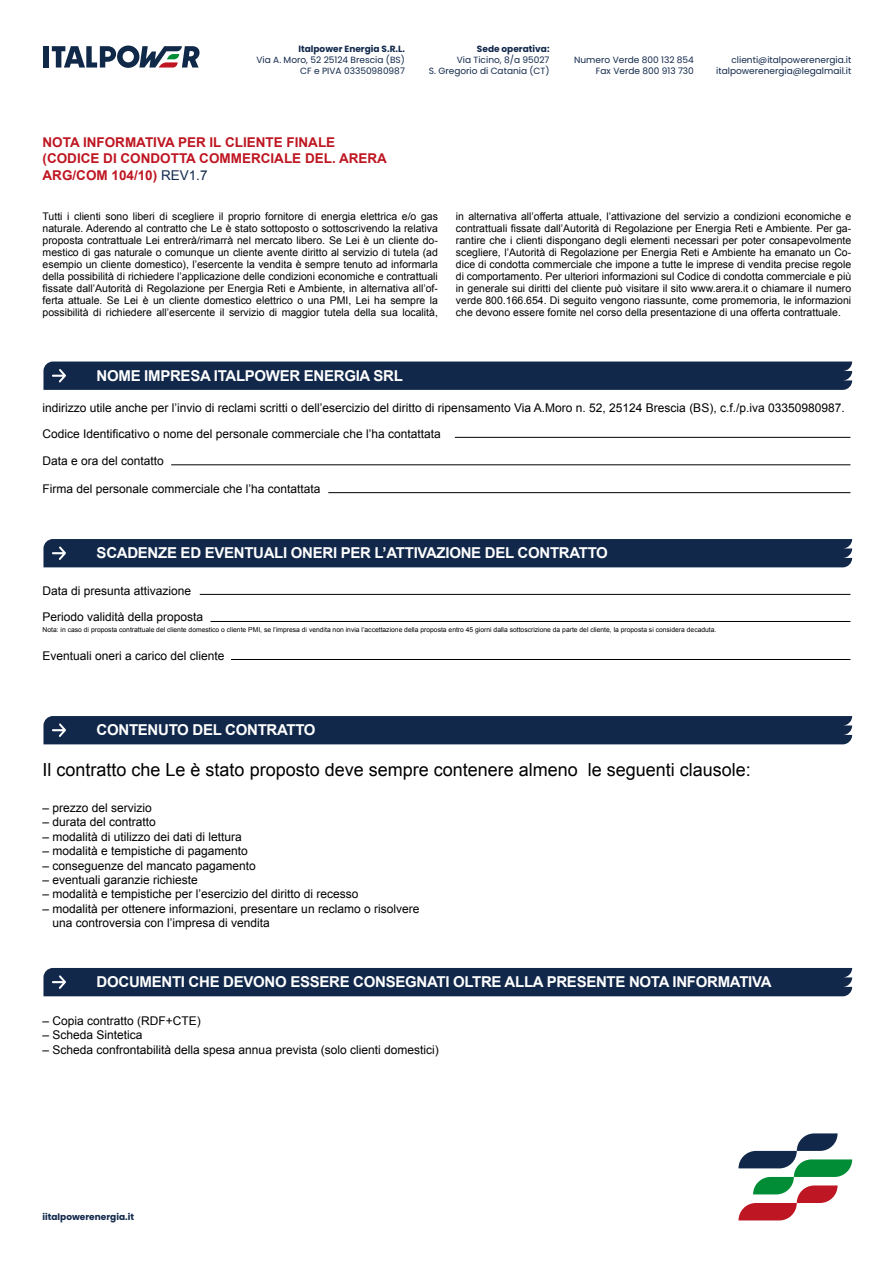
<style>
.page{position:relative;width:893px;height:1263px;background:#fff}
.page>*{position:absolute;margin:0;border:0;box-sizing:border-box;transform-origin:0 0}
.t1{font:18px "Arial";color:#000}
.t2{font:700 15px "Arial";letter-spacing:-.02em;color:#fff}
.t3{font:700 13.5px/16.2px "Arial";color:#be1622}
.t4{font:12px/26px "Arial";color:#000}
.t5{font:10.5px/12px "Arial";color:#000;text-align:justify}
.t6{font:9px/10.8px "Poppins";color:#11284b;text-align:right}
.t7{font:700 9px "Poppins";color:#11284b}
.t8{font:6.75px "Arial";color:#000}
.s1{font-weight:400;color:#11284b}
</style>
<div class="page">
<div style="left:44px;top:46px;width:5px;height:22px;background:#112949"></div>
<svg style="left:52px;top:46px;width:148px;height:22px"></svg>
<svg style="left:43px;top:361px;width:809px;height:29px;background:#172d50"></svg>
<div style="left:43px;top:539px;width:809px;height:28px;background:#11284b"></div>
<div style="left:43px;top:716px;width:809px;height:28px;background:#11284b"></div>
<div style="left:43px;top:968px;width:809px;height:28px;background:#11284b"></div>
<hr style="left:455px;top:437px;width:395px;height:1px;background:#000">
<hr style="left:200px;top:594px;width:650px;height:1px;background:#000">
<hr style="left:231px;top:659px;width:619px;height:1px;background:#000">
<hr style="left:171px;top:465px;width:679px;height:1px;background:#000">
<hr style="left:328px;top:492px;width:522px;height:1px;background:#000">
<hr style="left:210px;top:621px;width:640px;height:1px;background:#000">
<svg style="left:738px;top:1133px;width:114px;height:87px"></svg>
<p class="t7" style="left:298px;top:44px;width:108px">Italpower Energia S.R.L.</p>
<p class="t6" style="left:256px;top:54px;width:150px">Via A. Moro, 52 25124 Brescia (BS)<br>CF e PIVA 03350980987</p>
<p class="t3" style="left:43px;top:135px;width:346px">NOTA INFORMATIVA PER IL CLIENTE FINALE (CODICE DI CONDOTTA COMMERCIALE DEL. ARERA<br>ARG/COM 104/10) <span class="s1">REV1.7</span></p>
<p class="t7" style="left:477px;top:44px;width:74px">Sede operativa:</p>
<p class="t6" style="left:429px;top:54px;width:122px">Via Ticino, 8/a 95027<br>S. Gregorio di Catania (CT)</p>
<p class="t6" style="left:574px;top:54px;width:121px">Numero Verde 800 132 854<br>Fax Verde 800 913 730</p>
<p class="t6" style="left:716px;top:54px;width:137px">clienti@italpowerenergia.it italpowerenergia@legalmail.it</p>
<p class="t5" style="left:43px;top:211px;width:397px">Tutti i clienti sono liberi di scegliere il proprio fornitore di energia elettrica e/o gas naturale. Aderendo al contratto che Le è stato sottoposto o sottoscrivendo la relativa proposta contrattuale Lei entrerà/rimarrà nel mercato libero. Se Lei è un cliente do&shy;mestico di gas naturale o comunque un cliente avente diritto al servizio di tutela (ad esempio un cliente domestico), l’esercente la vendita è sempre tenuto ad informarla della possibilità di richiedere l’applicazione delle condizioni economiche e contrattuali fissate dall’Autorità di Regolazione per Energia Reti e Ambiente, in alternativa all’of&shy;ferta attuale. Se Lei è un cliente domestico elettrico o una PMI, Lei ha sempre la possibilità di richiedere all’esercente il servizio di maggior tutela della sua località,</p>
<p class="t5" style="left:456px;top:211px;width:397px">in alternativa all’offerta attuale, l’attivazione del servizio a condizioni economiche e contrattuali fissate dall’Autorità di Regolazione per Energia Reti e Ambiente. Per ga&shy;rantire che i clienti dispongano degli elementi necessari per poter consapevolmente scegliere, l’Autorità di Regolazione per Energia Reti e Ambiente ha emanato un Co&shy;dice di condotta commerciale che impone a tutte le imprese di vendita precise regole di comportamento. Per ulteriori informazioni sul Codice di condotta commerciale e più in generale sui diritti del cliente può visitare il sito www.arera.it o chiamare il numero verde 800.166.654. Di seguito vengono riassunte, come promemoria, le informazioni che devono essere fornite nel corso della presentazione di una offerta contrattuale.</p>
<h2 class="t2" style="left:97px;top:366px;width:308px">NOME IMPRESA ITALPOWER ENERGIA SRL</h2>
<p class="t4" style="left:43px;top:394px;width:804px">indirizzo utile anche per l’invio di reclami scritti o dell’esercizio del diritto di ripensamento Via A.Moro n. 52, 25124 Brescia (BS), c.f./p.iva 03350980987.<br>Codice Identificativo o nome del personale commerciale che l’ha contattata</p>
<p class="t4" style="left:43px;top:448px;width:123px">Data e ora del contatto</p>
<p class="t4" style="left:43px;top:476px;width:280px">Firma del personale commerciale che l’ha contattata</p>
<h2 class="t2" style="left:97px;top:543px;width:513px">SCADENZE ED EVENTUALI ONERI PER L’ATTIVAZIONE DEL CONTRATTO</h2>
<p class="t4" style="left:43px;top:577px;width:150px">Data di presunta attivazione</p>
<p class="t4" style="left:43px;top:604px;width:162px">Periodo validità della proposta</p>
<p class="t8" style="left:43px;top:625px;width:675px">Nota: in caso di proposta contrattuale del cliente domestico o cliente PMI, se l’impresa di vendita non invia l’accettazione della proposta entro 45 giorni dalla sottoscrizione da parte del cliente, la proposta si considera decaduta.</p>
<p class="t4" style="left:43px;top:643px;width:184px">Eventuali oneri a carico del cliente</p>
<h2 class="t2" style="left:97px;top:720px;width:220px">CONTENUTO DEL CONTRATTO</h2>
<h1 class="t1" style="left:43px;top:758px;width:710px">Il contratto che Le è stato proposto deve sempre contenere almeno le seguenti clausole:</h1>
<p class="t4" style="left:43px;top:795px;width:111px">– prezzo del servizio</p>
<p class="t4" style="left:43px;top:809px;width:115px">– durata del contratto</p>
<p class="t4" style="left:43px;top:824px;width:201px">– modalità di utilizzo dei dati di lettura</p>
<p class="t4" style="left:43px;top:838px;width:207px">– modalità e tempistiche di pagamento</p>
<p class="t4" style="left:43px;top:852px;width:215px">– conseguenze del mancato pagamento</p>
<p class="t4" style="left:43px;top:867px;width:157px">– eventuali garanzie richieste</p>
<p class="t4" style="left:43px;top:881px;width:318px">– modalità e tempistiche per l’esercizio del diritto di recesso</p>
<p class="t4" style="left:53px;top:901px;width:368px;line-height:14.4px;text-indent:-10px">– modalità per ottenere informazioni, presentare un reclamo o risolvere una controversia con l’impresa di vendita</p>
<h2 class="t2" style="left:97px;top:972px;width:676px">DOCUMENTI CHE DEVONO ESSERE CONSEGNATI OLTRE ALLA PRESENTE NOTA INFORMATIVA</h2>
<p class="t4" style="left:43px;top:1008px;width:160px">– Copia contratto (RDF+CTE)</p>
<p class="t4" style="left:43px;top:1022px;width:102px">– Scheda Sintetica</p>
<p class="t4" style="left:43px;top:1037px;width:398px">– Scheda confrontabilità della spesa annua prevista (solo clienti domestici)</p>
<p class="t7" style="left:43px;top:1212px;width:93px">iitalpowerenergia.it</p>
</div>
